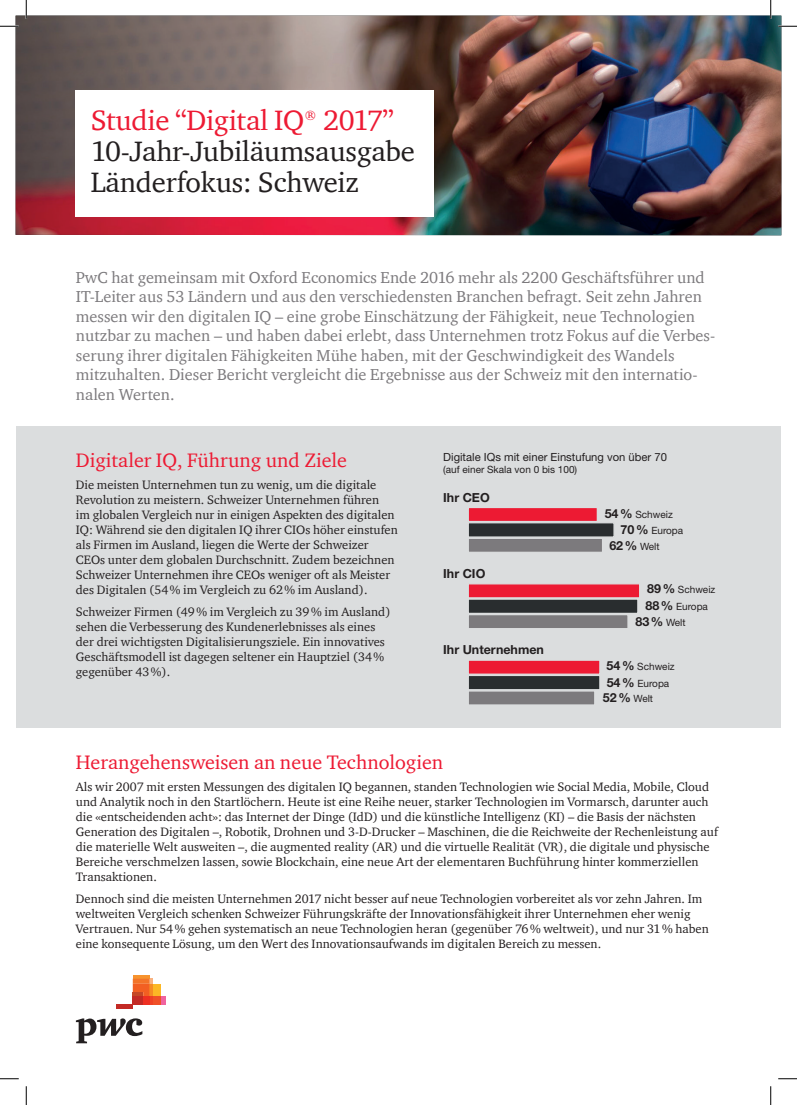
<style>
.page{position:relative;width:797px;height:1105px;background:#fff}
.page>*{position:absolute;margin:0;border:0;box-sizing:border-box;transform-origin:0 0}
.t1{font:28.75px/31.2px "ITC Charter Com";letter-spacing:-.01em;color:#231f20}
.t2{font:28.75px "ITC Charter Com";letter-spacing:-.01em;color:#ed1a33}
.t3{font:20px "ITC Charter Com";color:#ed1a33}
.t4{font:16.25px/19.5px "ITC Charter Com";color:#7c7a7d}
.t5{font:12.5px/15px "ITC Charter Com";color:#231f20}
.t6{font:700 12.5px "Helvetica Neue LT Std";color:#231f20}
.t7{font:11.25px "Helvetica Neue LT Std";color:#231f20}
.t8{font:10px/16.9px "Helvetica Neue LT Std";color:#231f20}
.s1{font-weight:700;font-size:12.5px}
</style>
<div class="page">
<div style="left:16px;top:427px;width:764px;height:301px;background:#dbddde"></div>
<img style="left:16px;top:16px;width:765px;height:219px">
<div style="left:76px;top:90px;width:358px;height:127px;background:#fff"></div>
<svg style="left:76px;top:1018px;width:66px;height:25px"></svg>
<svg style="left:161px;top:996px;width:4px;height:8px"></svg>
<hr style="left:133px;top:975px;width:16px;height:4px;background:#f7932e">
<div style="left:153px;top:984px;width:8px;height:12px;background:#fcb825"></div>
<div style="left:153px;top:996px;width:8px;height:8px;background:#f05128"></div>
<svg style="left:133px;top:979px;width:20px;height:25px"></svg>
<div style="left:143px;top:996px;width:6px;height:8px;background:#ee3022"></div>
<hr style="left:133px;top:992px;width:10px;height:4px;background:#c54826">
<div style="left:133px;top:996px;width:10px;height:8px;background:#c32a25"></div>
<div style="left:116px;top:1004px;width:17px;height:5px;background:#c32a25"></div>
<div style="left:467px;top:538px;width:136px;height:15px;background:#7c7a7d;border:1px solid #dbddde"></div>
<div style="left:467px;top:522px;width:147px;height:16px;background:#292d2f;border:1px solid #dbddde"></div>
<div style="left:467px;top:507px;width:131px;height:15px;background:#ed1a33;border:1px solid #dbddde"></div>
<div style="left:467px;top:583px;width:173px;height:15px;background:#ed1a33;border:1px solid #dbddde"></div>
<div style="left:467px;top:598px;width:171px;height:16px;background:#292d2f;border:1px solid #dbddde"></div>
<div style="left:467px;top:614px;width:161px;height:15px;background:#7c7a7d;border:1px solid #dbddde"></div>
<div style="left:467px;top:659px;width:133px;height:16px;background:#ed1a33;border:1px solid #dbddde"></div>
<div style="left:467px;top:675px;width:133px;height:15px;background:#292d2f;border:1px solid #dbddde"></div>
<div style="left:467px;top:690px;width:128px;height:16px;background:#7c7a7d;border:1px solid #dbddde"></div>
<svg style="left:0;top:25px;width:19px;height:2px"></svg>
<svg style="left:778px;top:25px;width:19px;height:2px"></svg>
<svg style="left:0;top:1078px;width:19px;height:1px"></svg>
<svg style="left:778px;top:1078px;width:19px;height:1px"></svg>
<svg style="left:25px;top:0;width:2px;height:19px"></svg>
<svg style="left:25px;top:1086px;width:2px;height:19px"></svg>
<svg style="left:770px;top:0;width:1px;height:19px"></svg>
<svg style="left:770px;top:1086px;width:1px;height:19px"></svg>
<h1 class="t2" style="left:91px;top:102px;width:305px">Studie “Digital IQ® 2017”</h1>
<h1 class="t1" style="left:91px;top:135px;width:325px">10-Jahr-Jubiläumsausgabe<br>Länderfokus: Schweiz</h1>
<p class="t4" style="left:76px;top:267px;width:641px">PwC hat gemeinsam mit Oxford Economics Ende 2016 mehr als 2200 Geschäftsführer und IT-Leiter aus 53 Ländern und aus den verschiedensten Branchen befragt. Seit zehn Jahren messen wir den digitalen IQ – eine grobe Einschätzung der Fähigkeit, neue Technologien nutzbar zu machen – und haben dabei erlebt, dass Unternehmen trotz Fokus auf die Verbes&shy;serung ihrer digitalen Fähigkeiten Mühe haben, mit der Geschwindigkeit des Wandels mitzuhalten. Dieser Bericht vergleicht die Ergebnisse aus der Schweiz mit den internatio&shy;nalen Werten.</p>
<h2 class="t3" style="left:76px;top:447px;width:272px">Digitaler IQ, Führung und Ziele</h2>
<p class="t5" style="left:76px;top:477px;width:323px">Die meisten Unternehmen tun zu wenig, um die digitale Revolution zu meistern. Schweizer Unternehmen führen<br>im globalen Vergleich nur in einigen Aspekten des digitalen IQ: Während sie den digitalen IQ ihrer CIOs höher einstufen als Firmen im Ausland, liegen die Werte der Schweizer CEOs unter dem globalen Durchschnitt. Zudem bezeichnen Schweizer Unternehmen ihre CEOs weniger oft als Meister des Digitalen (54% im Vergleich zu 62% im Ausland).</p>
<p class="t5" style="left:76px;top:604px;width:316px">Schweizer Firmen (49% im Vergleich zu 39% im Ausland) sehen die Verbesserung des Kundenerlebnisses als eines der drei wichtigsten Digitalisierungsziele. Ein innovatives Geschäftsmodell ist dagegen seltener ein Hauptziel (34% gegenüber 43%).</p>
<p class="t7" style="left:443px;top:451px;width:225px">Digitale IQs mit einer Einstufung von über 70</p>
<p class="t8" style="left:443px;top:461px;width:135px">(auf einer Skala von 0 bis 100)</p>
<p class="t8" style="left:620px;top:506px;width:64px;text-indent:-16px"><span class="s1">54%</span> Schweiz<br><span class="s1">70%</span> Europa</p>
<p class="t8" style="left:609px;top:538px;width:52px"><span class="s1">62%</span> Welt</p>
<p class="t8" style="left:645px;top:581px;width:71px"><span class="s1">89%</span> Schweiz<br><span class="s1">88%</span> Europa</p>
<p class="t8" style="left:635px;top:613px;width:52px"><span class="s1">83%</span> Welt</p>
<p class="t8" style="left:606px;top:658px;width:70px"><span class="s1">54%</span> Schweiz<br><span class="s1">54%</span> Europa</p>
<p class="t8" style="left:603px;top:690px;width:52px"><span class="s1">52%</span> Welt</p>
<p class="t6" style="left:443px;top:490px;width:48px">Ihr CEO</p>
<p class="t6" style="left:443px;top:566px;width:44px">Ihr CIO</p>
<p class="t6" style="left:443px;top:642px;width:102px">Ihr Unternehmen</p>
<h2 class="t3" style="left:76px;top:750px;width:369px">Herangehensweisen an neue Technologien</h2>
<p class="t5" style="left:76px;top:779px;width:643px">Als wir 2007 mit ersten Messungen des digitalen IQ begannen, standen Technologien wie Social Media, Mobile, Cloud und Analytik noch in den Startlöchern. Heute ist eine Reihe neuer, starker Technologien im Vormarsch, darunter auch die «entscheidenden acht»: das Internet der Dinge (IdD) und die künstliche Intelligenz (KI) – die Basis der nächsten Generation des Digitalen –, Robotik, Drohnen und 3-D-Drucker – Maschinen, die die Reichweite der Rechenleistung auf die materielle Welt ausweiten –, die augmented reality (AR) und die virtuelle Realität (VR), die digitale und physische Bereiche verschmelzen lassen, sowie Blockchain, eine neue Art der elementaren Buchführung hinter kommerziellen Transaktionen.</p>
<p class="t5" style="left:76px;top:891px;width:634px">Dennoch sind die meisten Unternehmen 2017 nicht besser auf neue Technologien vorbereitet als vor zehn Jahren. Im weltweiten Vergleich schenken Schweizer Führungskräfte der Innovationsfähigkeit ihrer Unternehmen eher wenig Vertrauen. Nur 54% gehen systematisch an neue Technologien heran (gegenüber 76% weltweit), und nur 31% haben eine konsequente Lösung, um den Wert des Innovationsaufwands im digitalen Bereich zu messen.</p>
</div>
